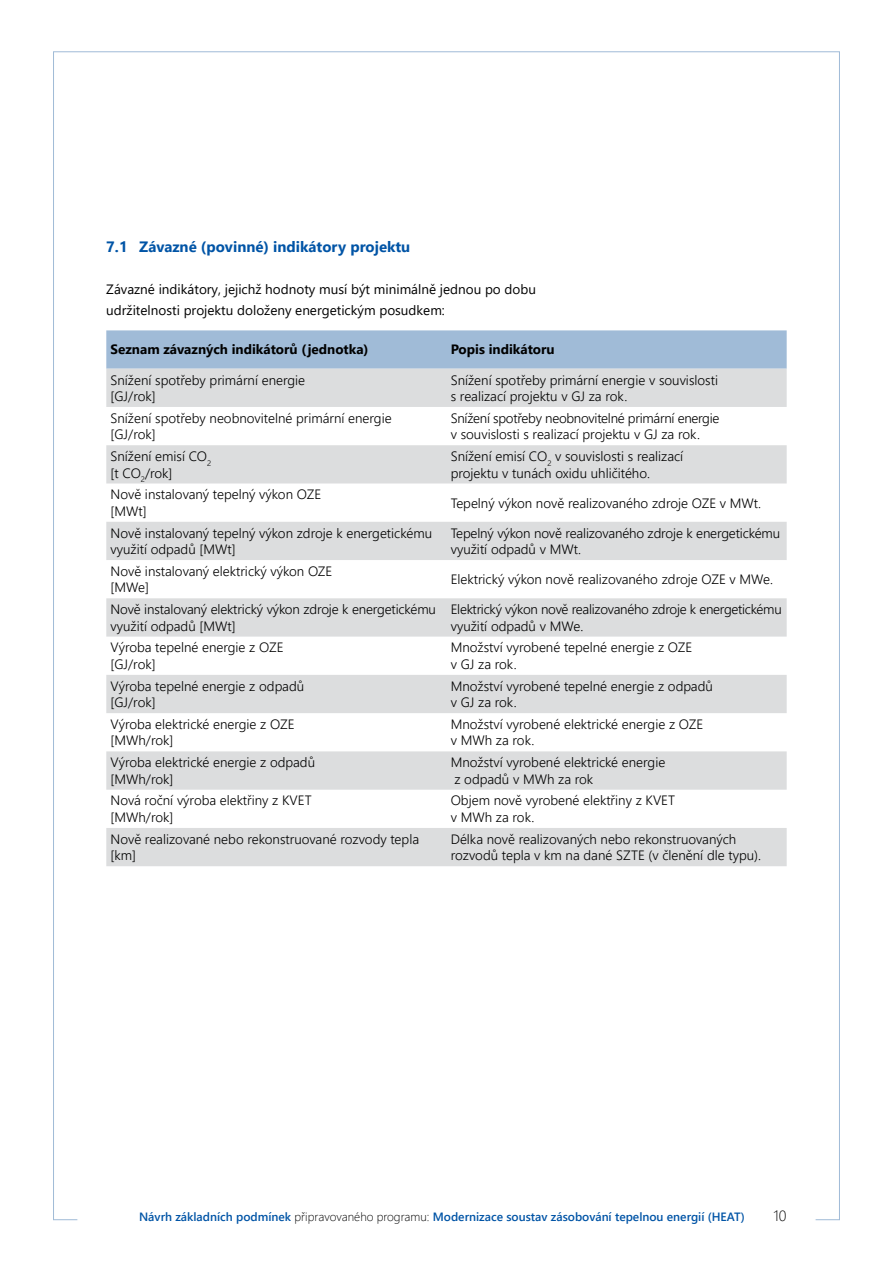
<style>
.page{position:relative;width:893px;height:1263px;background:#fff}
.page>*{position:absolute;margin:0;border:0;box-sizing:border-box;transform-origin:0 0}
.t1{font:700 15px "Segoe UI";color:#0054a6}
.t2{font:300 15px "Segoe UI";color:#000}
.t3{font:300 13.5px/16.5px "Segoe UI";color:#000}
.t4{font:300 13.5px/16.5px "Segoe UI";letter-spacing:-.02em;color:#000}
.t5{font:13.5px/21px "Segoe UI";color:#000}
.t6{font:700 13.5px "Segoe UI";color:#000}
.t7{font:600 12px "Segoe UI";color:#0054a6}
.s1{font-weight:300;color:#000}
</style>
<div class="page">
<div style="left:106px;top:330px;width:681px;height:39px;background:#a0bbd7"></div>
<svg style="left:106px;top:369px;width:681px;height:497px;fill:#dcddde"></svg>
<p class="t1" style="left:106px;top:233px;width:306px">7.1 Závazné (povinné) indikátory projektu</p>
<p class="t5" style="left:106px;top:278px;width:431px">Závazné indikátory, jejichž hodnoty musí být minimálně jednou po dobu udržitelnosti projektu doloženy energetickým posudkem:</p>
<p class="t6" style="left:111px;top:337px;width:260px">Seznam závazných indikátorů (jednotka)</p>
<p class="t6" style="left:451px;top:337px;width:106px">Popis indikátoru</p>
<p class="t3" style="left:111px;top:370px;width:196px">Snížení spotřeby primární energie [GJ/rok]</p>
<p class="t3" style="left:451px;top:370px;width:269px">Snížení spotřeby primární energie v souvislosti s realizací projektu v GJ za rok.</p>
<p class="t3" style="left:111px;top:408px;width:283px">Snížení spotřeby neobnovitelné primární energie [GJ/rok]</p>
<p class="t4" style="left:451px;top:408px;width:270px">Snížení spotřeby neobnovitelné primární energie v souvislosti s realizací projektu v GJ za rok.</p>
<p class="t3" style="left:111px;top:447px;width:102px">Snížení emisí CO<sub>2 </sub>[t CO<sub>2</sub>/rok]</p>
<p class="t3" style="left:451px;top:447px;width:234px">Snížení emisí CO<sub>2</sub> v souvislosti s realizací projektu v tunách oxidu uhličitého.</p>
<p class="t3" style="left:111px;top:485px;width:212px">Nově instalovaný tepelný výkon OZE [MWt]</p>
<p class="t3" style="left:451px;top:493px;width:312px">Tepelný výkon nově realizovaného zdroje OZE v MWt.</p>
<p class="t3" style="left:111px;top:523px;width:323px">Nově instalovaný tepelný výkon zdroje k energetickému využití odpadů [MWt]</p>
<p class="t3" style="left:451px;top:523px;width:331px">Tepelný výkon nově realizovaného zdroje k energetickému využití odpadů v MWt.</p>
<p class="t3" style="left:111px;top:561px;width:223px">Nově instalovaný elektrický výkon OZE [MWe]</p>
<p class="t3" style="left:451px;top:570px;width:324px">Elektrický výkon nově realizovaného zdroje OZE v MWe.</p>
<p class="t3" style="left:111px;top:600px;width:327px">Nově instalovaný elektrický výkon zdroje k energetickému využití odpadů [MWt]</p>
<p class="t4" style="left:451px;top:600px;width:333px">Elektrický výkon nově realizovaného zdroje k energetickému využití odpadů v MWe.</p>
<p class="t3" style="left:111px;top:638px;width:174px">Výroba tepelné energie z OZE [GJ/rok]</p>
<p class="t3" style="left:451px;top:638px;width:243px">Množství vyrobené tepelné energie z OZE v GJ za rok.</p>
<p class="t3" style="left:111px;top:676px;width:195px">Výroba tepelné energie z odpadů [GJ/rok]</p>
<p class="t3" style="left:451px;top:676px;width:264px">Množství vyrobené tepelné energie z odpadů v GJ za rok.</p>
<p class="t3" style="left:111px;top:714px;width:185px">Výroba elektrické energie z OZE [MWh/rok]</p>
<p class="t3" style="left:451px;top:714px;width:254px">Množství vyrobené elektrické energie z OZE v MWh za rok.</p>
<p class="t3" style="left:111px;top:753px;width:206px">Výroba elektrické energie z odpadů [MWh/rok]</p>
<p class="t3" style="left:451px;top:753px;width:216px">Množství vyrobené elektrické energie z odpadů v MWh za rok</p>
<p class="t3" style="left:111px;top:791px;width:203px">Nová roční výroba elektřiny z KVET [MWh/rok]</p>
<p class="t3" style="left:451px;top:791px;width:226px">Objem nově vyrobené elektřiny z KVET v MWh za rok.</p>
<p class="t3" style="left:111px;top:829px;width:310px">Nově realizované nebo rekonstruované rozvody tepla [km]</p>
<p class="t3" style="left:451px;top:829px;width:312px">Délka nově realizovaných nebo rekonstruovaných rozvodů tepla v km na dané SZTE (v členění dle typu).</p>
<p class="t7" style="left:139px;top:1206px;width:607px">Návrh základních podmínek <span class="s1">připravovaného programu:</span> Modernizace soustav zásobování tepelnou energií (HEAT)</p>
<p class="t2" style="left:774px;top:1202px;width:15px">10</p>
</div>
